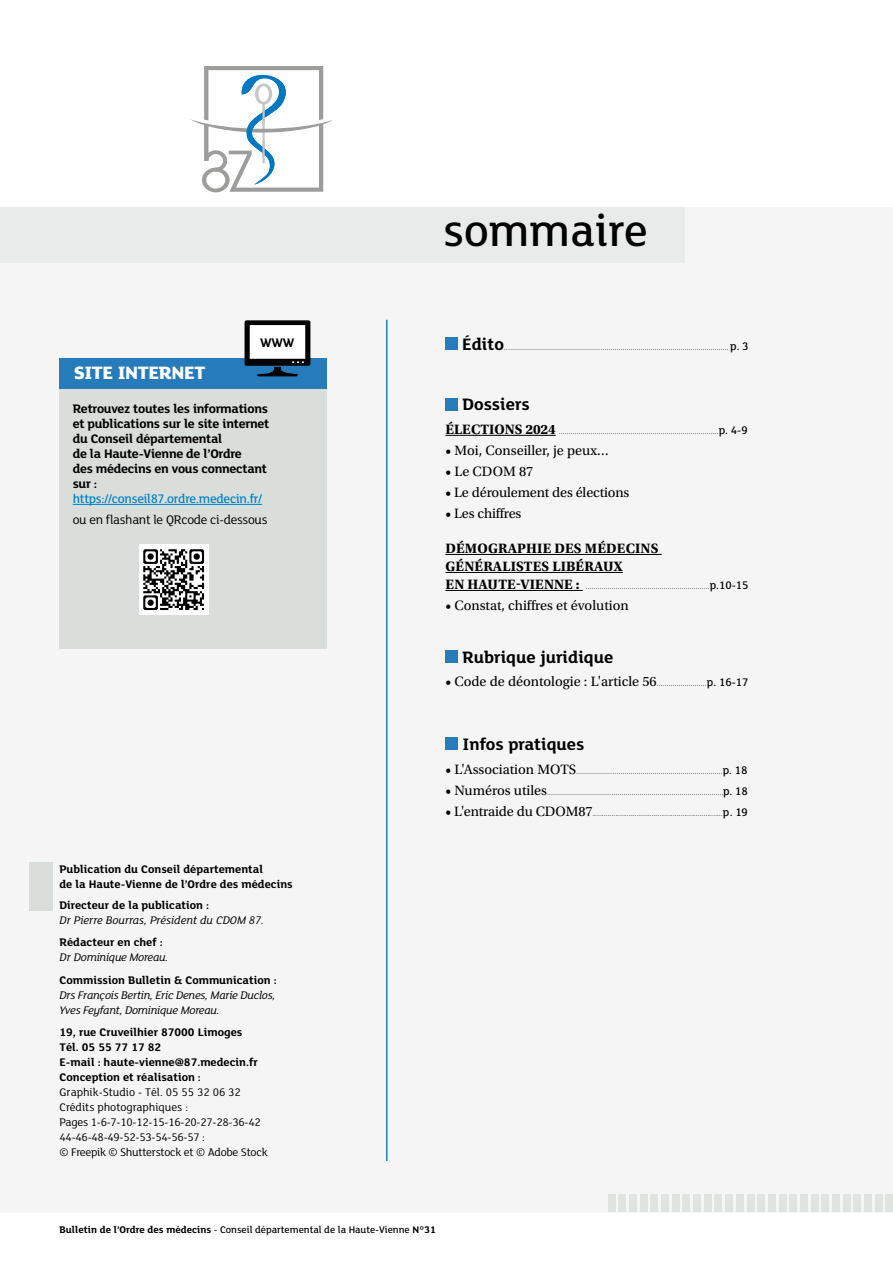
<style>
.page{position:relative;width:893px;height:1263px;background:#fff}
.page>*{position:absolute;margin:0;border:0;box-sizing:border-box;transform-origin:0 0}
.t1{font:500 48px "FS Lola";color:#000}
.t2{font:800 19.5px "FS Lola";letter-spacing:-.02em;color:#fff}
.t3{font:700 18px "FS Lola";color:#000}
.t4{font:14.25px "Utopia Std";color:#000}
.t5{font:700 14.25px/18px "Utopia Std";letter-spacing:.01em;color:#000}
.t6{font:700 13.5px/15px "FS Lola";letter-spacing:-.02em;color:#000}
.t7{font:500 13.5px "FS Lola";letter-spacing:-.02em;color:#0081c3}
.t8{font:13.5px "FS Lola";letter-spacing:-.02em;color:#000}
.t9{font:700 12px/15px "FS Lola";color:#000}
.t10{font:12px/15px "FS Lola";letter-spacing:-.02em;color:#000}
.t11{font:italic 12px/15px "FS Lola";letter-spacing:-.02em;color:#000}
.t12{font:italic 12px "FS Lola";color:#000}
.t13{font:500 10.5px "FS Lola";color:#000}
.t14{font:300 9px "FS Lola";color:#000}
.s1{font-weight:700;font-size:18px}
.s2{font-weight:500;font-size:12px}
.s3{font-family:"Utopia Std";font-weight:700;font-size:14.25px}
.s4{font-family:"FS Lola";font-weight:300;font-size:9px}
.s5{font-family:"FS Lola";font-weight:500;font-size:12px}
.s6{font-family:"Utopia Std";font-weight:400;font-size:14.25px}
.s7{font-weight:700}
</style>
<div class="page">
<div style="left:0;top:207px;width:893px;height:1006px;background:#f4f5f4"></div>
<div style="left:0;top:207px;width:685px;height:56px;background:#e8ebe9"></div>
<div style="left:886px;top:1194px;width:7px;height:18px;background:#e0e4e1"></div>
<div style="left:875px;top:1194px;width:7px;height:18px;background:#e0e4e1"></div>
<div style="left:864px;top:1194px;width:8px;height:18px;background:#e0e4e1"></div>
<div style="left:854px;top:1194px;width:7px;height:18px;background:#e0e4e1"></div>
<div style="left:843px;top:1194px;width:7px;height:18px;background:#e0e4e1"></div>
<div style="left:832px;top:1194px;width:7px;height:18px;background:#e0e4e1"></div>
<div style="left:822px;top:1194px;width:7px;height:18px;background:#e0e4e1"></div>
<div style="left:811px;top:1194px;width:7px;height:18px;background:#e0e4e1"></div>
<div style="left:800px;top:1194px;width:7px;height:18px;background:#e0e4e1"></div>
<div style="left:790px;top:1194px;width:7px;height:18px;background:#e0e4e1"></div>
<div style="left:779px;top:1194px;width:7px;height:18px;background:#e0e4e1"></div>
<div style="left:768px;top:1194px;width:7px;height:18px;background:#e0e4e1"></div>
<div style="left:758px;top:1194px;width:7px;height:18px;background:#e0e4e1"></div>
<div style="left:747px;top:1194px;width:7px;height:18px;background:#e0e4e1"></div>
<div style="left:736px;top:1194px;width:7px;height:18px;background:#e0e4e1"></div>
<div style="left:726px;top:1194px;width:7px;height:18px;background:#e0e4e1"></div>
<div style="left:715px;top:1194px;width:7px;height:18px;background:#e0e4e1"></div>
<div style="left:704px;top:1194px;width:7px;height:18px;background:#e0e4e1"></div>
<div style="left:693px;top:1194px;width:8px;height:18px;background:#e0e4e1"></div>
<div style="left:683px;top:1194px;width:7px;height:18px;background:#e0e4e1"></div>
<div style="left:672px;top:1194px;width:7px;height:18px;background:#e0e4e1"></div>
<div style="left:661px;top:1194px;width:8px;height:18px;background:#e0e4e1"></div>
<div style="left:651px;top:1194px;width:7px;height:18px;background:#e0e4e1"></div>
<div style="left:640px;top:1194px;width:7px;height:18px;background:#e0e4e1"></div>
<div style="left:629px;top:1194px;width:8px;height:18px;background:#e0e4e1"></div>
<div style="left:619px;top:1194px;width:7px;height:18px;background:#e0e4e1"></div>
<div style="left:608px;top:1194px;width:7px;height:18px;background:#e0e4e1"></div>
<svg style="left:191px;top:66px;width:141px;height:126px"></svg>
<div style="left:30px;top:862px;width:23px;height:49px;background:#d9deda"></div>
<div style="left:60px;top:358px;width:267px;height:291px;background:#d9deda"></div>
<hr style="left:386px;top:320px;width:1px;height:841px;background:#267cba">
<hr style="left:73px;top:504px;width:189px;height:1px;background:#0081c3">
<div style="left:60px;top:358px;width:267px;height:30px;background:#267cba"></div>
<div style="left:139px;top:545px;width:69px;height:70px;background:#fff"></div>
<svg style="left:143px;top:549px;width:61px;height:61px"></svg>
<svg style="left:245px;top:320px;width:65px;height:56px"></svg>
<hr style="left:445px;top:435px;width:111px;height:1px;background:#000">
<hr style="left:445px;top:554px;width:217px;height:1px;background:#000">
<hr style="left:445px;top:572px;width:178px;height:1px;background:#000">
<hr style="left:445px;top:590px;width:138px;height:1px;background:#000">
<div style="left:445px;top:337px;width:13px;height:13px;background:#267cba"></div>
<div style="left:445px;top:398px;width:13px;height:12px;background:#267cba"></div>
<div style="left:445px;top:650px;width:13px;height:13px;background:#267cba"></div>
<div style="left:445px;top:737px;width:13px;height:13px;background:#267cba"></div>
<h1 class="t1" style="left:443px;top:199px;width:206px">sommaire</h1>
<h2 class="t2" style="left:74px;top:359px;width:133px">SITE INTERNET</h2>
<h3 class="t6" style="left:260px;top:334px;width:36px">WWW</h3>
<p class="t14" style="left:462px;top:341px;width:288px"><span class="s1">Édito</span>................................................................................................................ <span class="s2">p. 3</span></p>
<h3 class="t6" style="left:73px;top:400px;width:198px">Retrouvez toutes les informations et publications sur le site internet du Conseil départemental<br>de la Haute-Vienne de l’Ordre<br>des médecins en vous connectant sur :</h3>
<h3 class="t7" style="left:73px;top:489px;width:191px">https://conseil87.ordre.medecin.fr/</h3>
<h3 class="t8" style="left:73px;top:510px;width:196px">ou en flashant le QRcode ci-dessous</h3>
<h3 class="t9" style="left:60px;top:861px;width:235px">Publication du Conseil départemental<br>de la Haute-Vienne de l’Ordre des médecins</h3>
<h3 class="t9" style="left:60px;top:897px;width:151px">Directeur de la publication :</h3>
<h3 class="t12" style="left:60px;top:912px;width:206px">Dr Pierre Bourras, Président du CDOM 87.</h3>
<h3 class="t9" style="left:60px;top:934px;width:105px">Rédacteur en chef :</h3>
<h3 class="t11" style="left:60px;top:949px;width:110px">Dr Dominique Moreau.</h3>
<h3 class="t9" style="left:60px;top:972px;width:219px">Commission Bulletin &amp; Communication :</h3>
<h3 class="t11" style="left:60px;top:987px;width:217px">Drs François Bertin, Eric Denes, Marie Duclos,<br>Yves Feyfant, Dominique Moreau.</h3>
<h3 class="t9" style="left:60px;top:1024px;width:200px">19, rue Cruveilhier 87000 Limoges<br>Tél. 05 55 77 17 82<br>E-mail : haute-vienne@87.medecin.fr<br>Conception et réalisation :</h3>
<h3 class="t10" style="left:60px;top:1084px;width:210px">Graphik-Studio - Tél. 05 55 32 06 32<br>Crédits photographiques :<br>Pages 1-6-7-10-12-15-16-20-27-28-36-42<br>44-46-48-49-52-53-54-56-57 :<br>© Freepik © Shutterstock et © Adobe Stock</h3>
<h3 class="t3" style="left:463px;top:392px;width:69px">Dossiers</h3>
<p class="t14" style="left:445px;top:425px;width:304px"><span class="s3">ÉLECTIONS 2024</span> ................................................................................<span class="s2">p. 4-9</span></p>
<h3 class="t4" style="left:445px;top:443px;width:165px">• Moi, Conseiller, je peux…</h3>
<h3 class="t4" style="left:445px;top:464px;width:89px">• Le CDOM 87</h3>
<h3 class="t4" style="left:445px;top:485px;width:185px">• Le déroulement des élections</h3>
<h3 class="t4" style="left:445px;top:506px;width:78px">• Les chiffres</h3>
<h3 class="t5" style="left:445px;top:539px;width:214px">DÉMOGRAPHIE DES MÉDECINS<br>GÉNÉRALISTES LIBÉRAUX</h3>
<p class="t14" style="left:445px;top:580px;width:304px"><span class="s3">EN HAUTE-VIENNE :</span> ..............................................................<span class="s2">p.10-15</span></p>
<h3 class="t4" style="left:445px;top:598px;width:185px">• Constat, chiffres et évolution</h3>
<h3 class="t3" style="left:463px;top:645px;width:152px">Rubrique juridique</h3>
<h3 class="t4" style="left:445px;top:674px;width:304px">• Code de déontologie : L'article 56<span class="s4">.........................</span><span class="s5">p. 16-17</span></h3>
<h3 class="t3" style="left:463px;top:732px;width:123px">Infos pratiques</h3>
<p class="t14" style="left:445px;top:765px;width:304px"><span class="s6">• L'Association MOTS</span>.........................................................................<span class="s2">p. 18</span></p>
<p class="t14" style="left:445px;top:786px;width:304px"><span class="s6">• Numéros utiles</span>........................................................................................<span class="s2">p. 18</span></p>
<p class="t14" style="left:445px;top:807px;width:304px"><span class="s6">• L'entraide du CDOM87</span>....................................................................<span class="s2">p. 19</span></p>
<p class="t13" style="left:60px;top:1222px;width:378px"><span class="s7">Bulletin de l’Ordre des médecins</span> - Conseil départemental de la Haute-Vienne <span class="s7">N°31</span></p>
</div>
